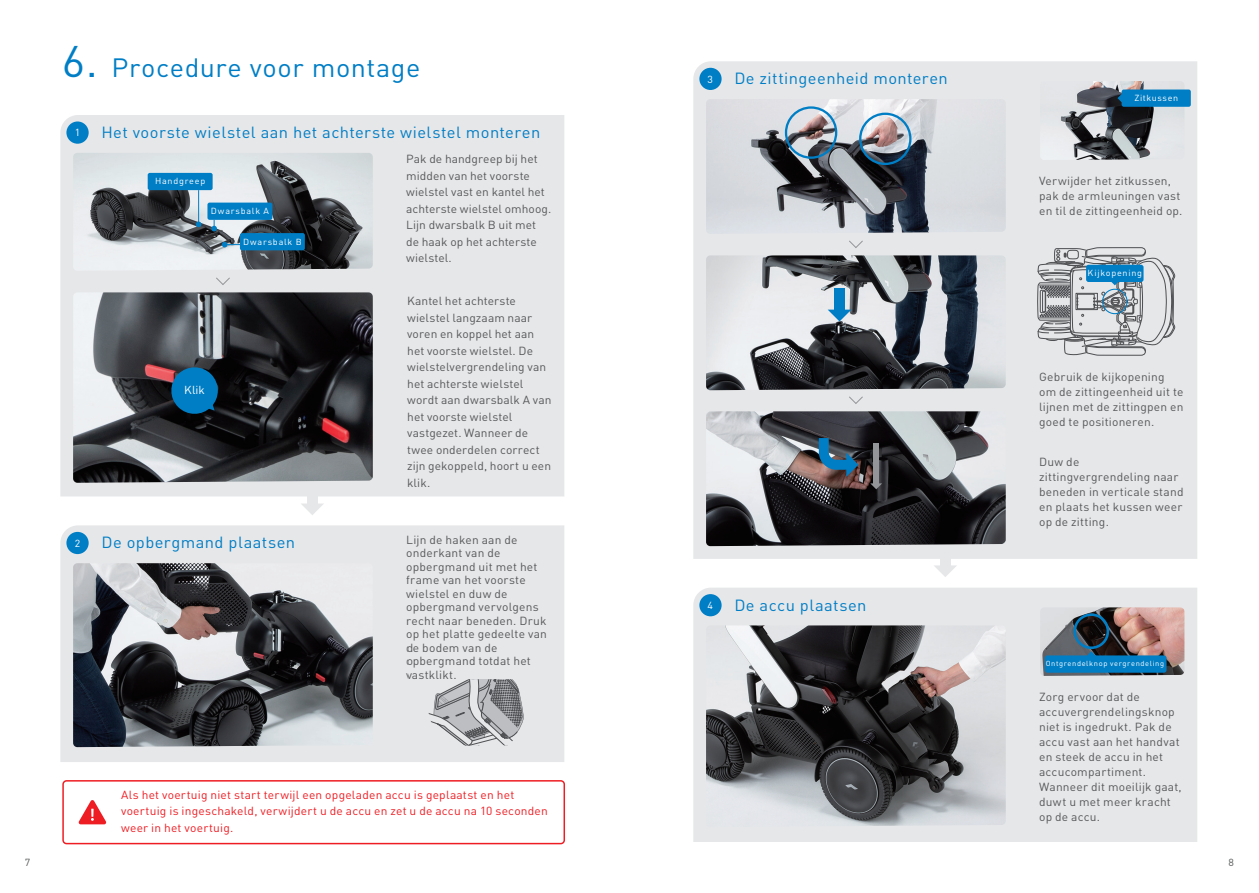
<style>
.page{position:relative;width:1259px;height:893px;background:#fff}
.page>*{position:absolute;margin:0;border:0;box-sizing:border-box;transform-origin:0 0}
.t1{font:26.25px "DIN Pro";letter-spacing:.02em;color:#007ec5}
.t2{font:16.05px "DIN Pro";letter-spacing:.025em;color:#007ec5}
.t3{font:11.7px/16.5px "DIN Pro";letter-spacing:.015em;color:#57585a}
.t4{font:11.7px/16.5px "DIN Pro";letter-spacing:.015em;color:#ee1d23}
.t5{font:11.4px "DIN Pro";color:#fff}
.t6{font:10.2px "DIN Pro";color:#fff}
.t7{font:10.2px "DIN Pro";color:#57585a}
.t8{font:8.7px "DIN Pro";letter-spacing:.08em;color:#fff}
.t9{font:7.2px "DIN Pro";letter-spacing:.085em;color:#fff}
.s1{font-size:43.65px}
</style>
<div class="page">
<div style="left:60px;top:525px;width:504px;height:237px;background:#e6e7e9"></div>
<div style="left:66px;top:532px;width:23px;height:22px;background:#007ec5;border-radius:50%"></div>
<img style="left:73px;top:563px;width:300px;height:184px">
<div style="left:60px;top:115px;width:504px;height:381px;background:#e6e7e9"></div>
<div style="left:66px;top:121px;width:23px;height:23px;background:#007ec5;border-radius:50%"></div>
<img style="left:73px;top:153px;width:300px;height:118px">
<img style="left:73px;top:292px;width:300px;height:191px">
<svg style="left:215px;top:277px;width:16px;height:9px"></svg>
<svg style="left:301px;top:503px;width:23px;height:12px"></svg>
<div style="left:307px;top:496px;width:10px;height:10px;background:#e6e7e9"></div>
<svg style="left:934px;top:565px;width:23px;height:12px"></svg>
<div style="left:940px;top:558px;width:10px;height:10px;background:#e6e7e9"></div>
<div style="left:693px;top:61px;width:504px;height:498px;background:#e6e7e9"></div>
<div style="left:699px;top:68px;width:22px;height:22px;background:#007ec5;border-radius:50%"></div>
<svg style="left:848px;top:240px;width:15px;height:9px"></svg>
<img style="left:706px;top:99px;width:299px;height:135px">
<img style="left:1040px;top:81px;width:144px;height:79px">
<img style="left:706px;top:255px;width:299px;height:135px">
<svg style="left:848px;top:396px;width:15px;height:8px"></svg>
<img style="left:706px;top:411px;width:299px;height:135px">
<svg style="left:827px;top:310px;width:24px;height:11px"></svg>
<div style="left:834px;top:288px;width:10px;height:24px;background:#007ec5"></div>
<div style="left:1121px;top:90px;width:69px;height:17px;background:#007ec5;border-radius:2px"></div>
<svg style="left:1117px;top:94px;width:5px;height:8px"></svg>
<div style="left:693px;top:588px;width:504px;height:254px;background:#e6e7e9"></div>
<div style="left:699px;top:594px;width:22px;height:22px;background:#007ec5;border-radius:50%"></div>
<img style="left:706px;top:625px;width:299px;height:202px">
<img style="left:1040px;top:607px;width:144px;height:69px">
<div style="left:1044px;top:655px;width:122px;height:18px;background:#007ec5;border-radius:3px"></div>
<svg style="left:1087px;top:651px;width:8px;height:5px"></svg>
<div style="left:859px;top:113px;width:52px;height:52px;border:2px solid #007ec5;border-radius:50%"></div>
<div style="left:785px;top:106px;width:52px;height:53px;border:2px solid #007ec5;border-radius:50%"></div>
<svg style="left:814px;top:433px;width:44px;height:44px;background:#3c5a6f"></svg>
<svg style="left:169px;top:365px;width:51px;height:51px;background:#0c5b8a"></svg>
<div style="left:148px;top:173px;width:65px;height:17px;background:#007ec5;border-radius:2px"></div>
<hr style="left:198px;top:190px;width:1px;height:34px;background:#007ec5">
<svg style="left:196px;top:222px;width:5px;height:5px"></svg>
<div style="left:207px;top:203px;width:65px;height:17px;background:#007ec5;border-radius:2px"></div>
<svg style="left:211px;top:220px;width:6px;height:11px"></svg>
<svg style="left:222px;top:242px;width:18px;height:5px"></svg>
<div style="left:240px;top:233px;width:65px;height:17px;background:#007ec5;border-radius:2px"></div>
<svg style="left:428px;top:679px;width:100px;height:67px;background:#b3b5b7"></svg>
<svg style="left:1037px;top:247px;width:138px;height:109px;background:#aeb8bf"></svg>
<svg style="left:870px;top:483px;width:12px;height:6px"></svg>
<div style="left:873px;top:443px;width:5px;height:42px;background:#939598"></div>
<div style="left:1073px;top:613px;width:36px;height:36px;border:3px solid #007ec5;border-radius:50%"></div>
<svg style="left:62px;top:780px;width:503px;height:64px"></svg>
<h1 class="t1" style="left:62px;top:48px;width:360px"><span class="s1">6.</span> Procedure voor montage</h1>
<p class="t6" style="left:75px;top:125px;width:7px">1</p>
<h2 class="t2" style="left:101px;top:120px;width:440px">Het voorste wielstel aan het achterste wielstel monteren</h2>
<p class="t3" style="left:406px;top:150px;width:147px">Pak de handgreep bij het midden van het voorste wielstel vast en kantel het achterste wielstel omhoog.<br>Lijn dwarsbalk B uit met de haak op het achterste wielstel.</p>
<p class="t3" style="left:407px;top:292px;width:146px">Kantel het achterste wielstel langzaam naar voren en koppel het aan het voorste wielstel. De wielstelvergrendeling van het achterste wielstel wordt aan dwarsbalk A van het voorste wielstel vastgezet. Wanneer de twee onderdelen correct zijn gekoppeld, hoort u een klik.</p>
<p class="t8" style="left:155px;top:175px;width:52px">Handgreep</p>
<p class="t8" style="left:211px;top:204px;width:60px">Dwarsbalk A</p>
<p class="t8" style="left:243px;top:235px;width:60px">Dwarsbalk B</p>
<p class="t5" style="left:184px;top:381px;width:22px">Klik</p>
<p class="t6" style="left:75px;top:535px;width:7px">2</p>
<h2 class="t2" style="left:101px;top:530px;width:195px">De opbergmand plaatsen</h2>
<p class="t3" style="left:406px;top:532px;width:142px;line-height:13.5px">Lijn de haken aan de onderkant van de opbergmand uit met het frame van het voorste wielstel en duw de opbergmand vervolgens recht naar beneden. Druk op het platte gedeelte van de bodem van de opbergmand totdat het vastklikt.</p>
<p class="t4" style="left:121px;top:786px;width:428px">Als het voertuig niet start terwijl een opgeladen accu is geplaatst en het voertuig is ingeschakeld, verwijdert u de accu en zet u de accu na 10 seconden weer in het voertuig.</p>
<p class="t6" style="left:707px;top:71px;width:7px">3</p>
<h2 class="t2" style="left:734px;top:66px;width:215px">De zittingeenheid monteren</h2>
<p class="t6" style="left:707px;top:598px;width:7px">4</p>
<h2 class="t2" style="left:734px;top:592px;width:134px">De accu plaatsen</h2>
<p class="t8" style="left:1134px;top:91px;width:45px">Zitkussen</p>
<p class="t3" style="left:1039px;top:172px;width:145px;line-height:15px">Verwijder het zitkussen, pak de armleuningen vast en til de zittingeenheid op.</p>
<p class="t8" style="left:1087px;top:266px;width:56px">Kijkopening</p>
<p class="t3" style="left:1039px;top:369px;width:146px;line-height:15px">Gebruik de kijkopening om de zittingeenheid uit te lijnen met de zittingpen en goed te positioneren.</p>
<p class="t3" style="left:1039px;top:453px;width:146px;line-height:15px">Duw de zittingvergrendeling naar beneden in verticale stand en plaats het kussen weer op de zitting.</p>
<p class="t9" style="left:1045px;top:658px;width:120px">Ontgrendelknop vergrendeling</p>
<p class="t3" style="left:1039px;top:688px;width:144px;line-height:15px">Zorg ervoor dat de accuvergrendelingsknop niet is ingedrukt. Pak de accu vast aan het handvat en steek de accu in het accucompartiment.<br>Wanneer dit moeilijk gaat, duwt u met meer kracht op de accu.</p>
<p class="t7" style="left:25px;top:854px;width:7px">7</p>
<p class="t7" style="left:1228px;top:854px;width:7px">8</p>
</div>
